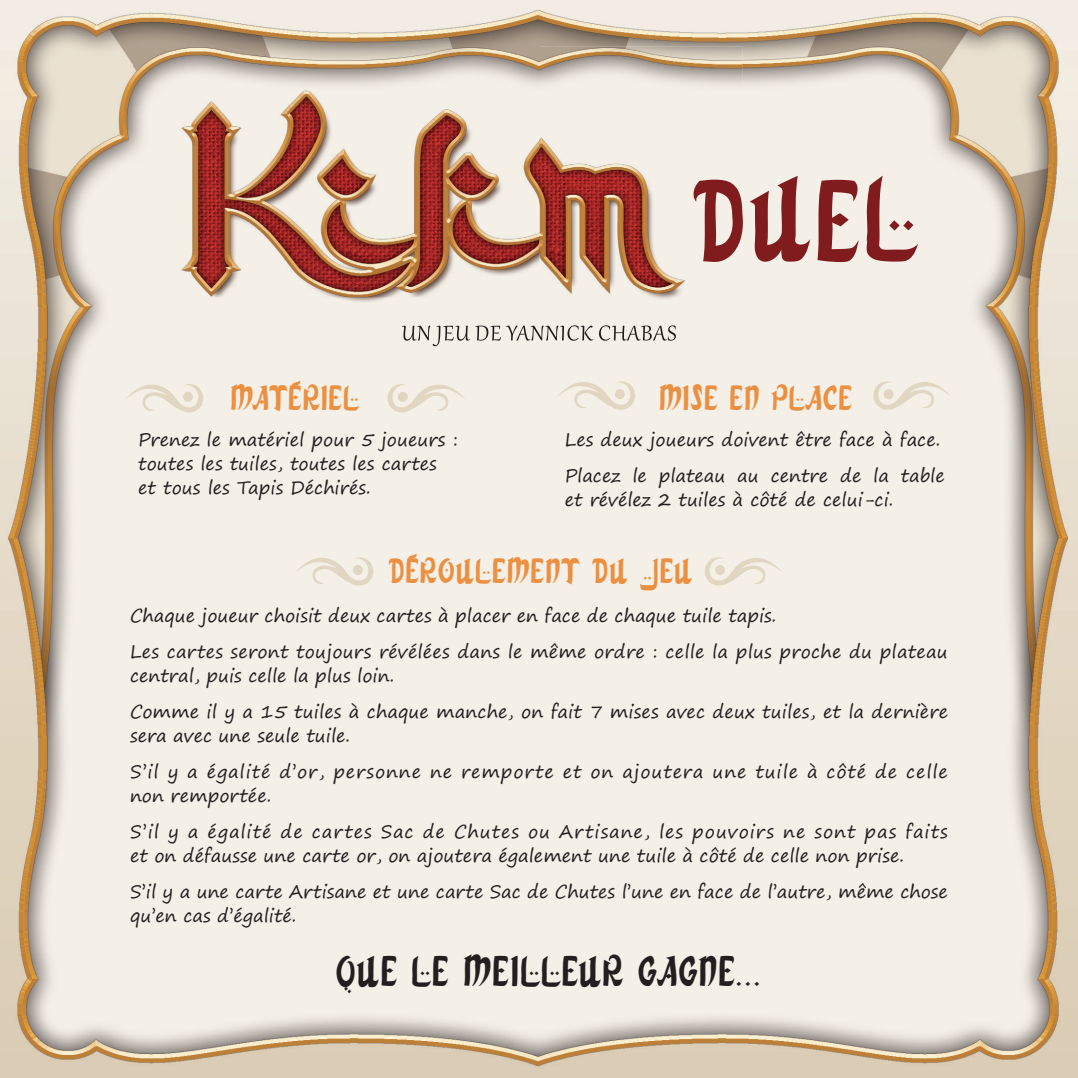
<style>
.page{position:relative;width:1078px;height:1078px;background:#fff}
.page>*{position:absolute;margin:0;border:0;box-sizing:border-box;transform-origin:0 0}
.t1{font:italic 500 120px "Arab Dances";color:#811c1e}
.t2{font:italic 500 44px "Arab Dances";letter-spacing:-.05em;color:#231f20}
.t3{font:italic 500 36px "Arab Dances";letter-spacing:-.045em;color:#eb8f41}
.t4{font:18px/36px "Segoe Print";color:#231f20}
.t5{font:18px/36px "Segoe Print";letter-spacing:.05em;color:#231f20}
</style>
<div class="page">
<img style="left:0;top:0;width:1077px;height:1077px">
<img style="left:134px;top:47px;width:608px;height:313px">
<img style="left:402px;top:325px;width:273px;height:21px">
<img style="left:125px;top:384px;width:78px;height:28px">
<svg style="left:183px;top:391px;width:10px;height:11px"></svg>
<img style="left:387px;top:384px;width:79px;height:28px">
<svg style="left:398px;top:391px;width:9px;height:11px"></svg>
<img style="left:556px;top:381px;width:79px;height:28px">
<svg style="left:614px;top:389px;width:10px;height:10px"></svg>
<img style="left:873px;top:381px;width:78px;height:28px">
<svg style="left:883px;top:389px;width:10px;height:10px"></svg>
<img style="left:295px;top:557px;width:78px;height:28px">
<svg style="left:353px;top:565px;width:10px;height:10px"></svg>
<img style="left:704px;top:557px;width:79px;height:28px">
<svg style="left:715px;top:565px;width:9px;height:10px"></svg>
<svg style="left:290px;top:379px;width:11px;height:8px"></svg>
<svg style="left:407px;top:553px;width:11px;height:7px"></svg>
<h3 class="t3" style="left:229px;top:381px;width:133px">MATERIEL</h3>
<p class="t4" style="left:138px;top:427px;width:321px;line-height:24px">Prenez le matériel pour 5 joueurs : toutes les tuiles, toutes les cartes et tous les Tapis Déchirés.</p>
<h1 class="t1" style="left:687px;top:163px;width:238px">DUEL</h1>
<h3 class="t3" style="left:657px;top:381px;width:197px">MISE EN PLACE</h3>
<p class="t4" style="left:564px;top:421px;width:381px">Les deux joueurs doivent être face à face.<br>Placez le plateau au centre de la table</p>
<p class="t4" style="left:564px;top:481px;width:330px">et révélez 2 tuiles à côté de celui-ci.</p>
<h3 class="t3" style="left:387px;top:554px;width:308px">DEROULEMENT DU JEU</h3>
<p class="t4" style="left:130px;top:596px;width:819px">Chaque joueur choisit deux cartes à placer en face de chaque tuile tapis.<br>Les cartes seront toujours révélées dans le même ordre : celle la plus proche du plateau</p>
<p class="t4" style="left:130px;top:656px;width:819px">central, puis celle la plus loin.<br>Comme il y a 15 tuiles à chaque manche, on fait 7 mises avec deux tuiles, et la dernière</p>
<p class="t5" style="left:130px;top:716px;width:819px">sera avec une seule tuile.<br>S’il y a égalité d’or, personne ne remporte et on ajoutera une tuile à côté de celle</p>
<p class="t5" style="left:130px;top:776px;width:819px">non remportée.<br>S’il y a égalité de cartes Sac de Chutes ou Artisane, les pouvoirs ne sont pas faits</p>
<p class="t4" style="left:130px;top:836px;width:819px">et on défausse une carte or, on ajoutera également une tuile à côté de celle non prise.<br>S’il y a une carte Artisane et une carte Sac de Chutes l’une en face de l’autre, même chose</p>
<p class="t4" style="left:130px;top:896px;width:168px">qu’en cas d’égalité.</p>
<h2 class="t2" style="left:334px;top:950px;width:428px">QUE LE MEILLEUR GAGNE...</h2>
</div>
